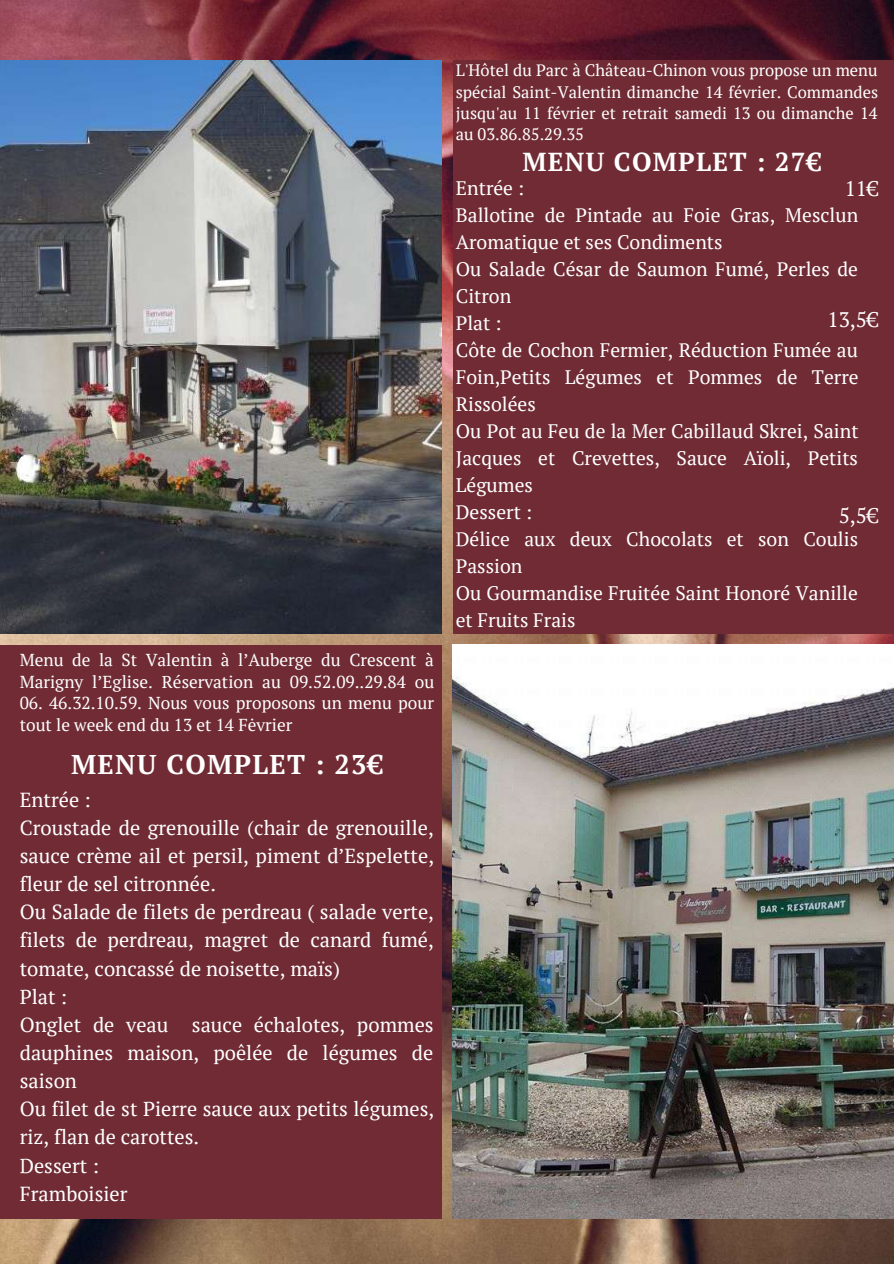
<style>
.page{position:relative;width:894px;height:1264px;background:#fff}
.page>*{position:absolute;margin:0;border:0;box-sizing:border-box;transform-origin:0 0}
.t1{font:700 27px "PT Serif";letter-spacing:.05em;color:#fff}
.t2{font:700 25.95px "PT Serif";letter-spacing:.05em;color:#fff}
.t3{font:21px "PT Serif";color:#fff}
.t4{font:20.25px/28.2px "PT Serif";color:#fff}
.t5{font:19.5px/27px "PT Serif";color:#fff}
.t6{font:17.25px/21.5px "PT Serif";color:#fff}
.t7{font:16.5px/21.5px "PT Serif";color:#fff;text-align:justify}
</style>
<div class="page">
<img style="left:0;top:0;width:893px;height:1263px">
<div style="left:453px;top:60px;width:440px;height:573px;background:#702b34"></div>
<div style="left:0;top:645px;width:441px;height:573px;background:#702b34"></div>
<img style="left:453px;top:645px;width:440px;height:573px">
<img style="left:0;top:60px;width:441px;height:573px">
<p class="t6" style="left:20px;top:649px;width:416px">Menu de la St Valentin à l’Auberge du Crescent à<br>Marigny l’Eglise. Réservation au 09.52.09..29.84 ou</p>
<p class="t6" style="left:20px;top:692px;width:415px">06. 46.32.10.59. Nous vous proposons un menu pour tout le week end du 13 et 14 Fėvrier</p>
<h1 class="t1" style="left:71px;top:745px;width:313px">MENU COMPLET : 23€</h1>
<p class="t4" style="left:20px;top:784px;width:416px">Entrée :<br>Croustade de grenouille (chair de grenouille, sauce crème ail et persil, piment d’Espelette, fleur de sel citronnée.<br>Ou Salade de filets de perdreau ( salade verte, filets de perdreau, magret de canard fumé, tomate, concassé de noisette, maïs)<br>Plat :<br>Onglet de veau sauce échalotes, pommes dauphines maison, poêlée de légumes de saison<br>Ou filet de st Pierre sauce aux petits légumes, riz, flan de carottes.<br>Dessert :<br>Framboisier</p>
<p class="t7" style="left:455px;top:59px;width:424px">L'Hôtel du Parc à Château-Chinon vous propose un menu spécial Saint-Valentin dimanche 14 février. Commandes jusqu'au 11 février et retrait samedi 13 ou dimanche 14 au 03.86.85.29.35</p>
<h2 class="t2" style="left:522px;top:144px;width:300px">MENU COMPLET : 27€</h2>
<p class="t5" style="left:455px;top:174px;width:404px">Entrée :<br>Ballotine de Pintade au Foie Gras, Mesclun<br>Aromatique et ses Condiments<br>Ou Salade César de Saumon Fumé, Perles de<br>Citron<br>Plat :<br>Côte de Cochon Fermier, Réduction Fumée au<br>Foin,Petits Légumes et Pommes de Terre<br>Rissolées<br>Ou Pot au Feu de la Mer Cabillaud Skrei, Saint<br>Jacques et Crevettes, Sauce Aïoli, Petits<br>Légumes<br>Dessert :<br>Délice aux deux Chocolats et son Coulis<br>Passion<br>Ou Gourmandise Fruitée Saint Honoré Vanille et Fruits Frais</p>
<p class="t3" style="left:844px;top:174px;width:35px">11€</p>
<p class="t3" style="left:827px;top:305px;width:52px">13,5€</p>
<p class="t3" style="left:838px;top:501px;width:41px">5,5€</p>
</div>
